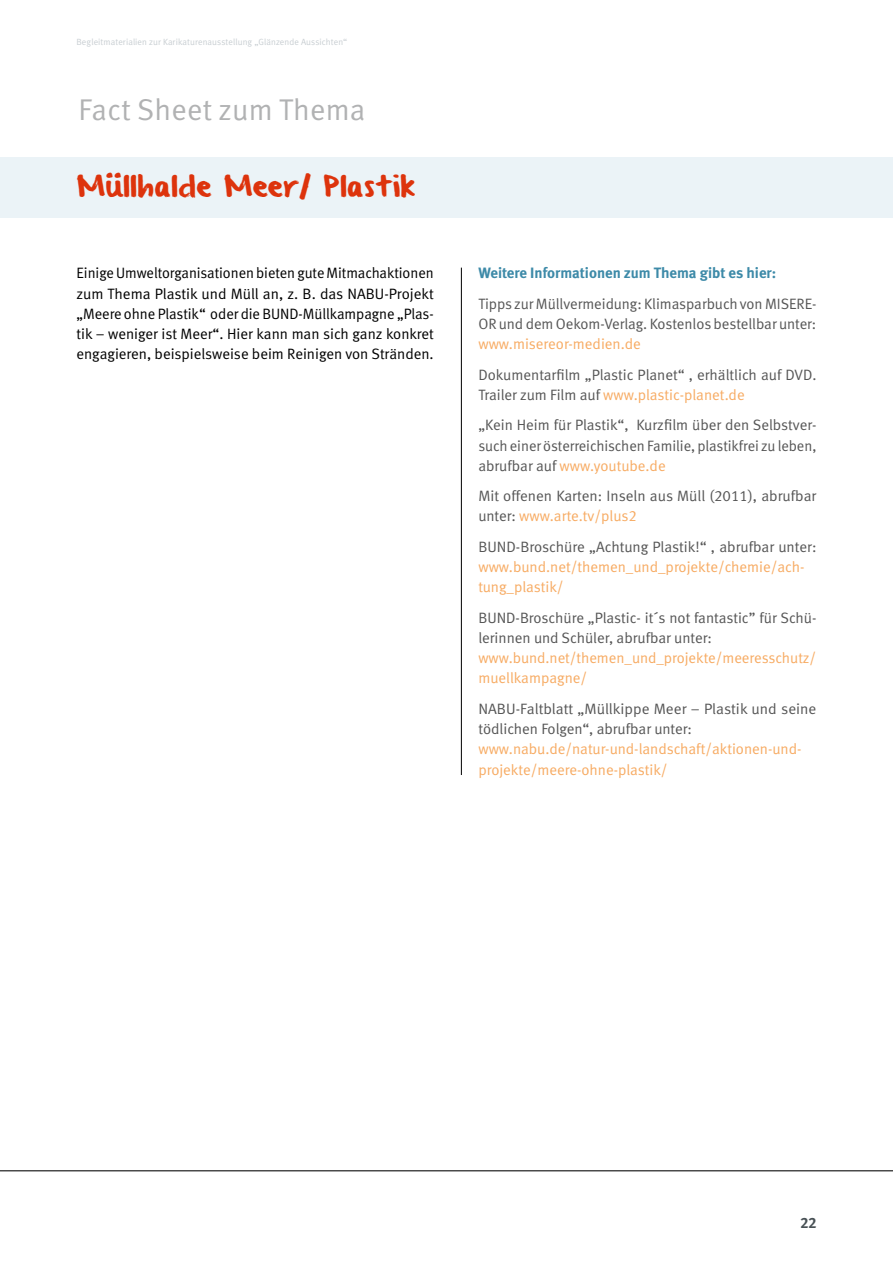
<style>
.page{position:relative;width:893px;height:1263px;background:#fff}
.page>*{position:absolute;margin:0;border:0;box-sizing:border-box;transform-origin:0 0}
.t1{font:30px "Meta Normal LF";letter-spacing:.01em;color:#b1b2b3}
.t2{font:24px "From Where You Are";letter-spacing:.02em;color:#dd330c}
.t3{font:15px/20.2px "Meta Normal LF";color:#565656}
.t4{font:15px/20.2px "Meta Normal LF";color:#000;text-align:justify}
.t5{font:15px/20.2px "Meta Normal LF";color:#f7ab63}
.t6{font:15px "Meta Bold LF";color:#3d8aa8}
.t7{font:15px "Meta Plus Bold Caps";color:#485155}
.t8{font:9px "Meta Plus Normal";letter-spacing:.01em;color:#c8ced2}
.s1{color:#f7ab63}
</style>
<div class="page">
<div style="left:0;top:157px;width:893px;height:61px;background:#ebf3f7"></div>
<hr style="left:0;top:1170px;width:893px;height:1px;background:#000">
<hr style="left:461px;top:268px;width:1px;height:507px;background:#000">
<p class="t8" style="left:77px;top:37px;width:272px">Begleitmaterialien zur Karikaturenausstellung „Glänzende Aussichten“</p>
<h1 class="t1" style="left:79px;top:92px;width:288px">Fact Sheet zum Thema</h1>
<h2 class="t2" style="left:77px;top:175px;width:340px">Müllhalde Meer/ Plastik</h2>
<p class="t4" style="left:77px;top:263px;width:359px">Einige Umweltorganisationen bieten gute Mitmachaktionen zum Thema Plastik und Müll an, z. B. das NABU-Projekt „Meere ohne Plastik“ oder die BUND-Müllkampagne „Plas&shy;tik – weniger ist Meer“. Hier kann man sich ganz konkret engagieren, beispielsweise beim Reinigen von Stränden.</p>
<p class="t6" style="left:478px;top:264px;width:299px">Weitere Informationen zum Thema gibt es hier:</p>
<p class="t3" style="left:478px;top:293px;width:307px">Tipps zur Müllvermeidung: Klimasparbuch von Misere</p>
<p class="t3" style="left:478px;top:293px;width:340px;text-align:right">-<br>or und dem Oekom-Verlag. Kostenlos bestellbar unter:</p>
<p class="t5" style="left:478px;top:334px;width:164px">www.misereor-medien.de</p>
<p class="t3" style="left:478px;top:364px;width:337px">Dokumentarfilm „Plastic Planet“ , erhältlich auf DVD.<br>Trailer zum Film auf <span class="s1">www.plastic-planet.de</span></p>
<p class="t3" style="left:478px;top:415px;width:340px;text-align:justify">„Kein Heim für Plastik“, Kurzfilm über den Selbstver&shy;such einer österreichischen Familie, plastikfrei zu leben, abrufbar auf <span class="s1">www.youtube.de</span></p>
<p class="t3" style="left:478px;top:486px;width:339px">Mit offenen Karten: Inseln aus Müll (2011), abrufbar unter: <span class="s1">www.arte.tv/plus2</span></p>
<p class="t3" style="left:478px;top:536px;width:340px">BUND-Broschüre „Achtung Plastik!“ , abrufbar unter:</p>
<p class="t5" style="left:478px;top:556px;width:328px">www.bund.net/themen_und_projekte/chemie/ach&shy;tung_plastik/</p>
<p class="t3" style="left:478px;top:607px;width:340px">BUND-Broschüre „Plastic- it´s not fantastic” für Schü&shy;lerinnen und Schüler, abrufbar unter:</p>
<p class="t5" style="left:478px;top:648px;width:339px">www.bund.net/themen_und_projekte/meeresschutz/ muellkampagne/</p>
<p class="t3" style="left:478px;top:698px;width:340px">NABU-Faltblatt „Müllkippe Meer – Plastik und seine tödlichen Folgen“, abrufbar unter:</p>
<p class="t5" style="left:478px;top:739px;width:325px">www.nabu.de/natur-und-landschaft/aktionen-und&shy;projekte/meere-ohne-plastik/</p>
<p class="t7" style="left:800px;top:1214px;width:18px">22</p>
</div>
